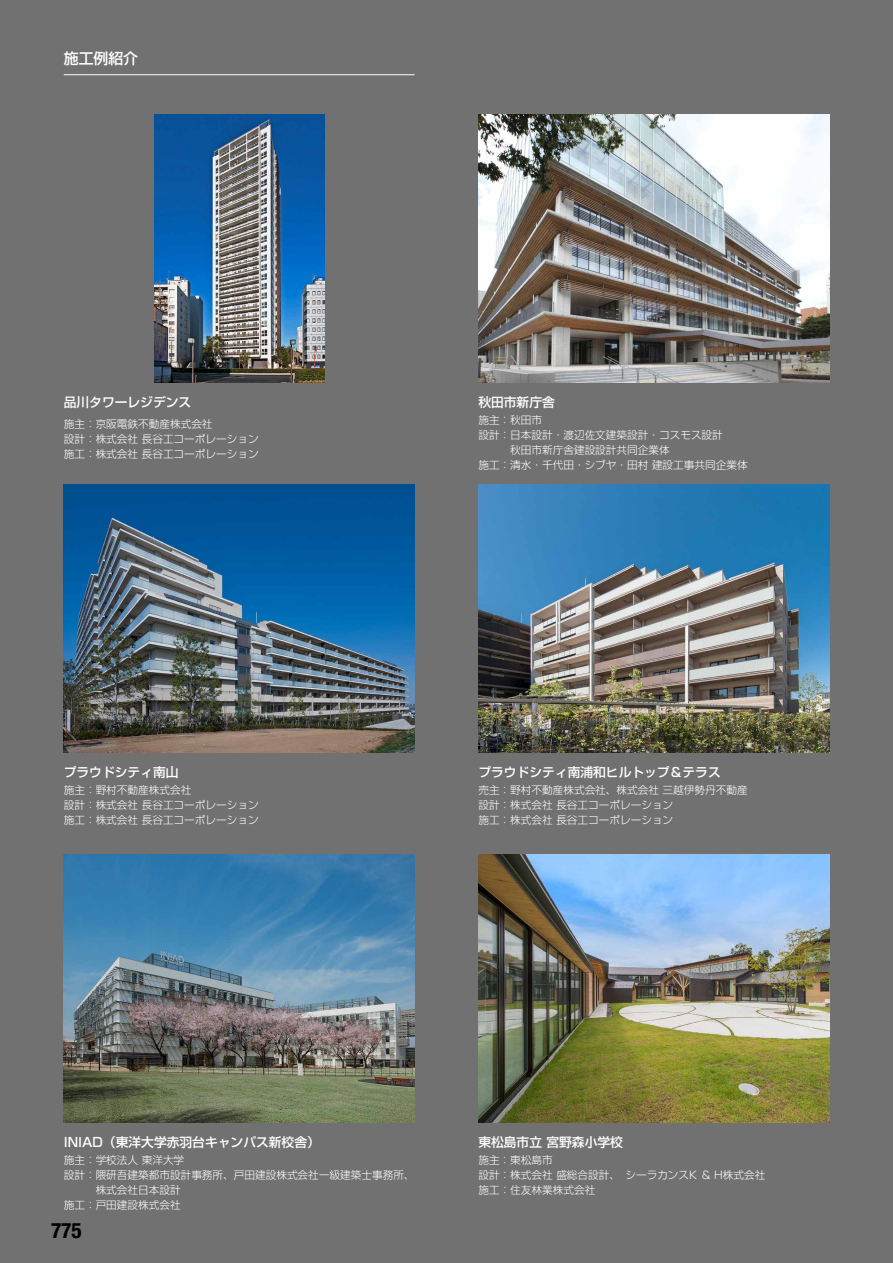
<style>
.page{position:relative;width:893px;height:1263px;background:#727171}
.page>*{position:absolute;margin:0;border:0;box-sizing:border-box;transform-origin:0 0}
.t1{font:700 condensed 21.3px "Helvetica Neue LT Std";color:#000}
.t2{font:500 14.85px "Shin Go Pro";color:#fff}
.t3{font:500 12.75px "Shin Go Pro";color:#fff}
.t4{font:300 10.65px/14.9px "Shin Go Pro";color:#fff}
</style>
<div class="page">
<hr style="left:64px;top:74px;width:351px;height:1px;background:#fff">
<img style="left:478px;top:115px;width:351px;height:268px">
<img style="left:154px;top:115px;width:170px;height:268px">
<img style="left:64px;top:485px;width:351px;height:268px">
<img style="left:478px;top:485px;width:351px;height:268px">
<img style="left:478px;top:855px;width:351px;height:268px">
<img style="left:64px;top:855px;width:351px;height:268px">
<h2 class="t2" style="left:64px;top:46px;width:76px">施工例紹介</h2>
<p class="t3" style="left:64px;top:391px;width:129px">品川タワーレジデンス</p>
<p class="t4" style="left:64px;top:415px;width:196px">施主：京阪電鉄不動産株式会社<br>設計：株式会社 長谷工コーポレーション施工：株式会社 長谷工コーポレーション</p>
<p class="t3" style="left:64px;top:761px;width:116px">プラウドシティ南山</p>
<p class="t4" style="left:64px;top:781px;width:196px">施主：野村不動産株式会社<br>設計：株式会社 長谷工コーポレーション施工：株式会社 長谷工コーポレーション</p>
<p class="t3" style="left:478px;top:391px;width:78px">秋田市新庁舎</p>
<p class="t4" style="left:478px;top:411px;width:271px">施主：秋田市<br>設計：日本設計・渡辺佐文建築設計・コスモス設計<br>　　　秋田市新庁舎建設設計共同企業体<br>施工：清水・千代田・シブヤ・田村 建設工事共同企業体</p>
<p class="t3" style="left:478px;top:761px;width:244px">プラウドシティ南浦和ヒルトップ＆テラス</p>
<p class="t4" style="left:478px;top:781px;width:271px">売主：野村不動産株式会社、株式会社 三越伊勢丹不動産設計：株式会社 長谷工コーポレーション<br>施工：株式会社 長谷工コーポレーション</p>
<p class="t3" style="left:64px;top:1131px;width:258px">INIAD（東洋大学赤羽台キャンパス新校舎）</p>
<p class="t4" style="left:64px;top:1151px;width:352px">施主：学校法人 東洋大学<br>設計：隈研吾建築都市設計事務所、戸田建設株式会社一級建築士事務所、　　　株式会社日本設計<br>施工：戸田建設株式会社</p>
<h1 class="t1" style="left:51px;top:1217px;width:32px">775</h1>
<p class="t3" style="left:478px;top:1131px;width:146px">東松島市立 宮野森小学校</p>
<p class="t4" style="left:478px;top:1151px;width:288px">施主：東松島市<br>設計：株式会社 盛総合設計、シーラカンスK ＆ H株式会社施工：住友林業株式会社</p>
</div>
